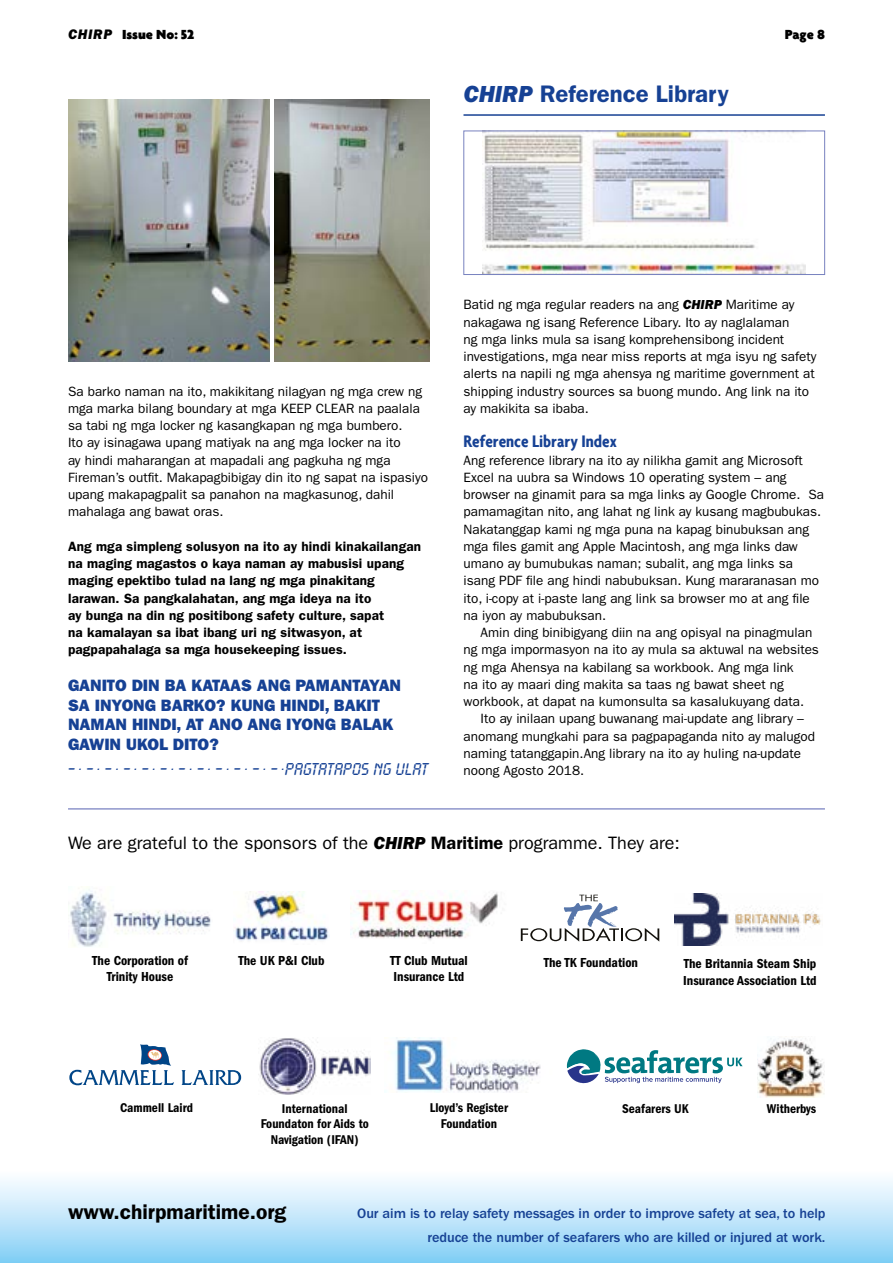
<style>
.page{position:relative;width:893px;height:1263px;background:#fff}
.page>*{position:absolute;margin:0;border:0;box-sizing:border-box;transform-origin:0 0}
.t1{font:600 24px "ITC Franklin Gothic Std";color:#164194}
.t2{font:600 21px "ITC Franklin Gothic Std";color:#000}
.t3{font:18px "ITC Franklin Gothic Std";color:#000}
.t4{font:700 condensed 18px "Agenda";color:#164194}
.t5{font:16.5px/19.5px "ITC Franklin Gothic Std Hvy";color:#164194}
.t6{font:15px "OPTI Calculator";color:#164194}
.t7{font:500 14.25px/24px "ITC Franklin Gothic Std";letter-spacing:-.005em;color:#164194;text-align:right}
.t8{font:900 14.25px "Agenda";color:#000}
.t9{font:13.5px/17.2px "ITC Franklin Gothic Std";color:#000}
.t10{font:600 13.5px/17.2px "ITC Franklin Gothic Std";letter-spacing:.01em;color:#000}
.t11{font:13.5px/16.2px "ITC Franklin Gothic Std Dm Cd";color:#000}
.t12{font:13.2px/15.8px "ITC Franklin Gothic Std Dm Cd";color:#000;text-align:center}
.s1{font-family:"ITC Franklin Gothic Std Hvy It";font-weight:400}
.s2{font-family:"ITC Franklin Gothic Std Hvy It"}
.s3{font-weight:600}
</style>
<div class="page">
<div style="left:0;top:1169px;width:893px;height:94px;background:linear-gradient(to bottom,#fff,#84cff5)"></div>
<hr style="left:68px;top:808px;width:757px;height:2px;background:#8f96cb">
<img style="left:70px;top:889px;width:141px;height:58px">
<svg style="left:69px;top:1044px;width:105px;height:41px"></svg>
<svg style="left:181px;top:1070px;width:60px;height:15px"></svg>
<img style="left:392px;top:1038px;width:149px;height:54px">
<svg style="left:521px;top:895px;width:138px;height:46px"></svg>
<img style="left:675px;top:894px;width:146px;height:51px">
<img style="left:234px;top:892px;width:96px;height:49px">
<img style="left:259px;top:1038px;width:112px;height:57px">
<img style="left:351px;top:892px;width:147px;height:48px">
<img style="left:274px;top:100px;width:155px;height:261px">
<img style="left:68px;top:100px;width:202px;height:261px">
<hr style="left:463px;top:114px;width:362px;height:2px;background:#164194">
<img style="left:483px;top:133px;width:323px;height:140px">
<div style="left:463px;top:131px;width:362px;height:144px;border:1px solid #7882bf"></div>
<img style="left:757px;top:1038px;width:67px;height:59px">
<svg style="left:567px;top:1049px;width:176px;height:34px"></svg>
<p class="t8" style="left:68px;top:26px;width:128px"><span class="s1">CHIRP</span> Issue No: 52</p>
<p class="t8" style="left:785px;top:26px;width:42px">Page 8</p>
<h1 class="t1" style="left:463px;top:79px;width:267px"><span class="s1">CHIRP</span> Reference Library</h1>
<p class="t9" style="left:68px;top:382px;width:361px">Sa barko naman na ito, makikitang nilagyan ng mga crew ng mga marka bilang boundary at mga KEEP CLEAR na paalala sa tabi ng mga locker ng kasangkapan ng mga bumbero.<br>Ito ay isinagawa upang matiyak na ang mga locker na ito<br>ay hindi maharangan at mapadali ang pagkuha ng mga Fireman’s outfit. Makapagbibigay din ito ng sapat na ispasiyo upang makapagpalit sa panahon na magkasunog, dahil mahalaga ang bawat oras.</p>
<p class="t10" style="left:68px;top:538px;width:355px">Ang mga simpleng solusyon na ito ay hindi kinakailangan na maging magastos o kaya naman ay mabusisi upang maging epektibo tulad na lang ng mga pinakitang larawan. Sa pangkalahatan, ang mga ideya na ito<br>ay bunga na din ng positibong safety culture, sapat<br>na kamalayan sa ibat ibang uri ng sitwasyon, at pagpapahalaga sa mga housekeeping issues.</p>
<p class="t5" style="left:68px;top:676px;width:335px">GANITO DIN BA KATAAS ANG PAMANTAYAN<br>SA INYONG BARKO? KUNG HINDI, BAKIT<br>NAMAN HINDI, AT ANO ANG IYONG BALAK<br>GAWIN UKOL DITO?</p>
<p class="t6" style="left:68px;top:760px;width:361px">– . – . – . – . – . – . – . – . – . – . – . – .PAGTATAPOS NG ULAT</p>
<p class="t9" style="left:463px;top:296px;width:354px">Batid ng mga regular readers na ang <span class="s2">CHIRP</span> Maritime ay nakagawa ng isang Reference Libary. Ito ay naglalaman<br>ng mga links mula sa isang komprehensibong incident investigations, mga near miss reports at mga isyu ng safety alerts na napili ng mga ahensya ng maritime government at shipping industry sources sa buong mundo. Ang link na ito ay makikita sa ibaba.</p>
<h3 class="t4" style="left:463px;top:431px;width:155px">Reference Library Index</h3>
<p class="t9" style="left:463px;top:451px;width:362px">Ang reference library na ito ay nilikha gamit ang Microsoft Excel na uubra sa Windows 10 operating system – ang browser na ginamit para sa mga links ay Google Chrome. Sa pamamagitan nito, ang lahat ng link ay kusang magbubukas.<br>Nakatanggap kami ng mga puna na kapag binubuksan ang mga files gamit ang Apple Macintosh, ang mga links daw umano ay bumubukas naman; subalit, ang mga links sa isang PDF file ang hindi nabubuksan. Kung mararanasan mo ito, i-copy at i-paste lang ang link sa browser mo at ang file na iyon ay mabubuksan.</p>
<p class="t9" style="left:463px;top:624px;width:357px;text-indent:17px">Amin ding binibigyang diin na ang opisyal na pinagmulan ng mga impormasyon na ito ay mula sa aktuwal na websites ng mga Ahensya na kabilang sa workbook. Ang mga link<br>na ito ay maari ding makita sa taas ng bawat sheet ng workbook, at dapat na kumonsulta sa kasalukuyang data.</p>
<p class="t9" style="left:463px;top:710px;width:353px;text-indent:17px">Ito ay inilaan upang buwanang mai-update ang library – anomang mungkahi para sa pagpapaganda nito ay malugod naming tatanggapin.Ang library na ito ay huling na-update noong Agosto 2018.</p>
<h3 class="t3" style="left:68px;top:833px;width:613px">We are grateful to the sponsors of the <span class="s2">CHIRP</span> <span class="s3">Maritime</span> programme. They are:</h3>
<p class="t11" style="left:92px;top:952px;width:97px;text-align:center">The Corporation of<br>Trinity House</p>
<p class="t11" style="left:238px;top:952px;width:88px">The UK P&amp;I Club</p>
<p class="t11" style="left:390px;top:952px;width:79px">TT Club Mutual<br>Insurance Ltd</p>
<p class="t11" style="left:544px;top:954px;width:96px">The TK Foundation</p>
<p class="t11" style="left:683px;top:956px;width:135px">The Britannia Steam Ship<br>Insurance Association Ltd</p>
<p class="t12" style="left:120px;top:1100px;width:74px">Cammell Laird</p>
<p class="t12" style="left:430px;top:1100px;width:80px">Lloyd’s Register<br>Foundation</p>
<p class="t12" style="left:261px;top:1100px;width:110px">International<br>Foundaton for Aids to<br>Navigation (IFAN)</p>
<p class="t12" style="left:622px;top:1100px;width:68px">Seafarers UK</p>
<p class="t12" style="left:767px;top:1101px;width:51px">Witherbys</p>
<h2 class="t2" style="left:68px;top:1200px;width:220px">www.chirpmaritime.org</h2>
<p class="t7" style="left:357px;top:1201px;width:470px">Our aim is to relay safety messages in order to improve safety at sea, to help reduce the number of seafarers who are killed or injured at work.</p>
</div>
